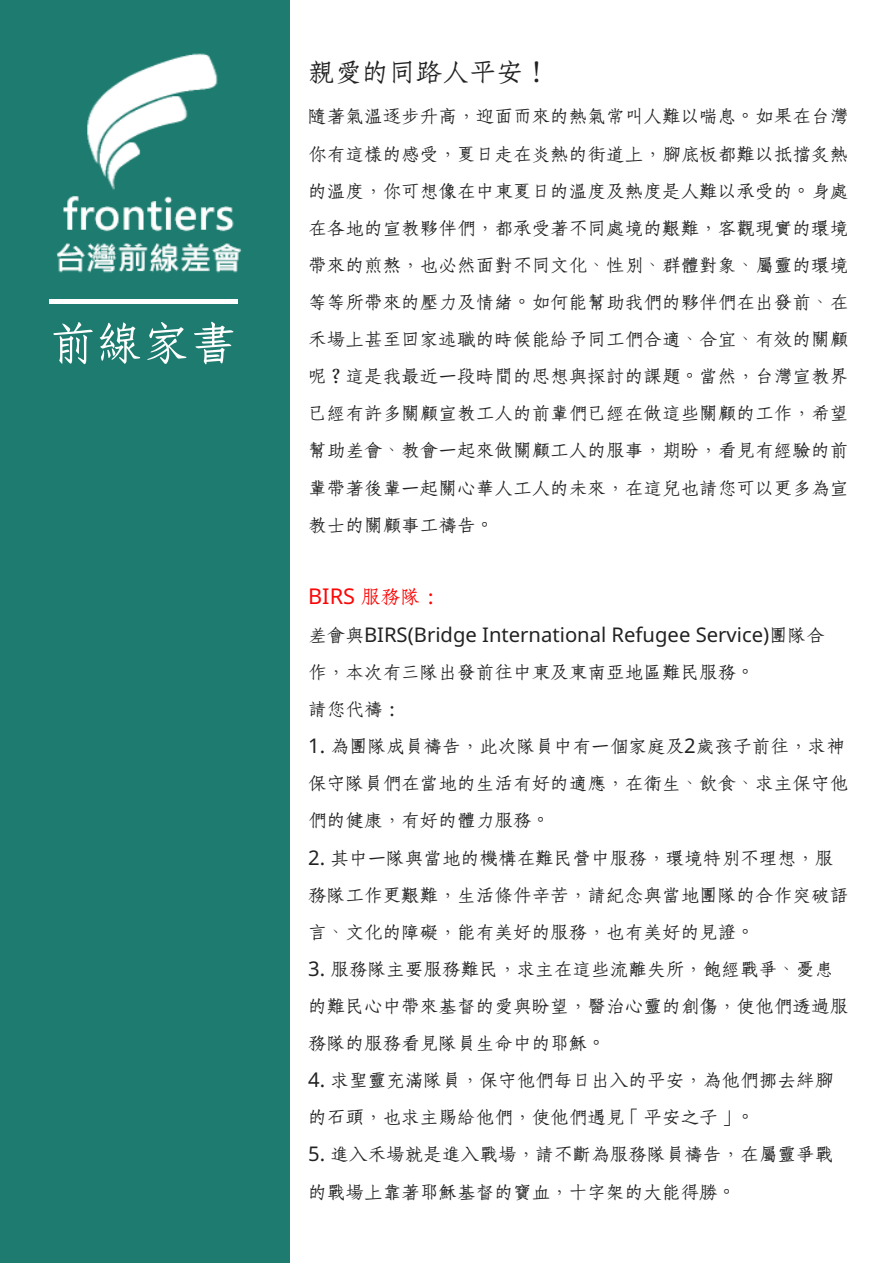
<style>
.page{position:relative;width:893px;height:1264px;background:#fff}
.page>*{position:absolute;margin:0;border:0;box-sizing:border-box;transform-origin:0 0}
.t1{font:51px "cw Te X Fang Song";color:#fff}
.t2{font:29.25px "cw Te X Fang Song";color:#222}
.t3{font:21.75px "Noto Sans";color:#fa0808}
.t4{font:20.25px/37px "cw Te X Fang Song";color:#222}
.t5{font:20.25px/37px "Noto Sans";color:#222}
.s1{font-family:"cw Te X Fang Song"}
.s2{font-family:"Noto Sans"}
</style>
<div class="page">
<div style="left:0;top:0;width:289px;height:1262px;background:#1d7b6f"></div>
<hr style="left:50px;top:299px;width:188px;height:4px;background:#fff">
<img style="left:56px;top:53px;width:186px;height:220px">
<p class="t1" style="left:50px;top:319px;width:189px">前線家書</p>
<p class="t2" style="left:308px;top:58px;width:243px">親愛的同路人平安！</p>
<p class="t4" style="left:308px;top:99px;width:541px;text-align:justify">隨著氣溫逐步升高，迎面而來的熱氣常叫人難以喘息。如果在台灣你有這樣的感受，夏日走在炎熱的街道上，腳底板都難以抵擋炙熱的溫度，你可想像在中東夏日的溫度及熱度是人難以承受的。身處在各地的宣教夥伴們，都承受著不同處境的艱難，客觀現實的環境帶來的煎熬，也必然面對不同文化、性別、群體對象、屬靈的環境等等所帶來的壓力及情緒。如何能幫助我們的夥伴們在出發前、在禾場上甚至回家述職的時候能給予同工們合適、合宜、有效的關顧呢？這是我最近一段時間的思想與探討的課題。當然，台灣宣教界已經有許多關顧宣教工人的前輩們已經在做這些關顧的工作，希望幫助差會、教會一起來做關顧工人的服事，期盼，看見有經驗的前輩帶著後輩一起關心華人工人的未來，在這兒也請您可以更多為宣教士的關顧事工禱告。</p>
<p class="t3" style="left:308px;top:580px;width:134px">BIRS <span class="s1">服務隊：</span></p>
<p class="t5" style="left:308px;top:615px;width:518px"><span class="s1">差會與</span>BIRS(Bridge International Refugee Service)<span class="s1">團隊合作，本次有三隊出發前往中東及東南亞地區難民服務。</span></p>
<p class="t4" style="left:308px;top:691px;width:95px">請您代禱：</p>
<p class="t4" style="left:308px;top:728px;width:541px"><span class="s2">1.</span> 為團隊成員禱告，此次隊員中有一個家庭及<span class="s2">2</span>歲孩子前往，求神保守隊員們在當地的生活有好的適應，在衛生、飲食、求主保守他們的健康，有好的體力服務。</p>
<p class="t4" style="left:308px;top:839px;width:541px"><span class="s2">2.</span> 其中一隊與當地的機構在難民營中服務，環境特別不理想，服務隊工作更艱難，生活條件辛苦，請紀念與當地團隊的合作突破語言、文化的障礙，能有美好的服務，也有美好的見證。</p>
<p class="t4" style="left:308px;top:951px;width:541px"><span class="s2">3.</span> 服務隊主要服務難民，求主在這些流離失所，飽經戰爭、憂患的難民心中帶來基督的愛與盼望，醫治心靈的創傷，使他們透過服務隊的服務看見隊員生命中的耶穌。</p>
<p class="t4" style="left:308px;top:1062px;width:526px"><span class="s2">4.</span> 求聖靈充滿隊員，保守他們每日出入的平安，為他們挪去絆腳的石頭，也求主賜給他們，使他們遇見「平安之子」。</p>
<p class="t4" style="left:308px;top:1136px;width:526px"><span class="s2">5.</span> 進入禾場就是進入戰場，請不斷為服務隊員禱告，在屬靈爭戰的戰場上靠著耶穌基督的寶血，十字架的大能得勝。</p>
</div>
